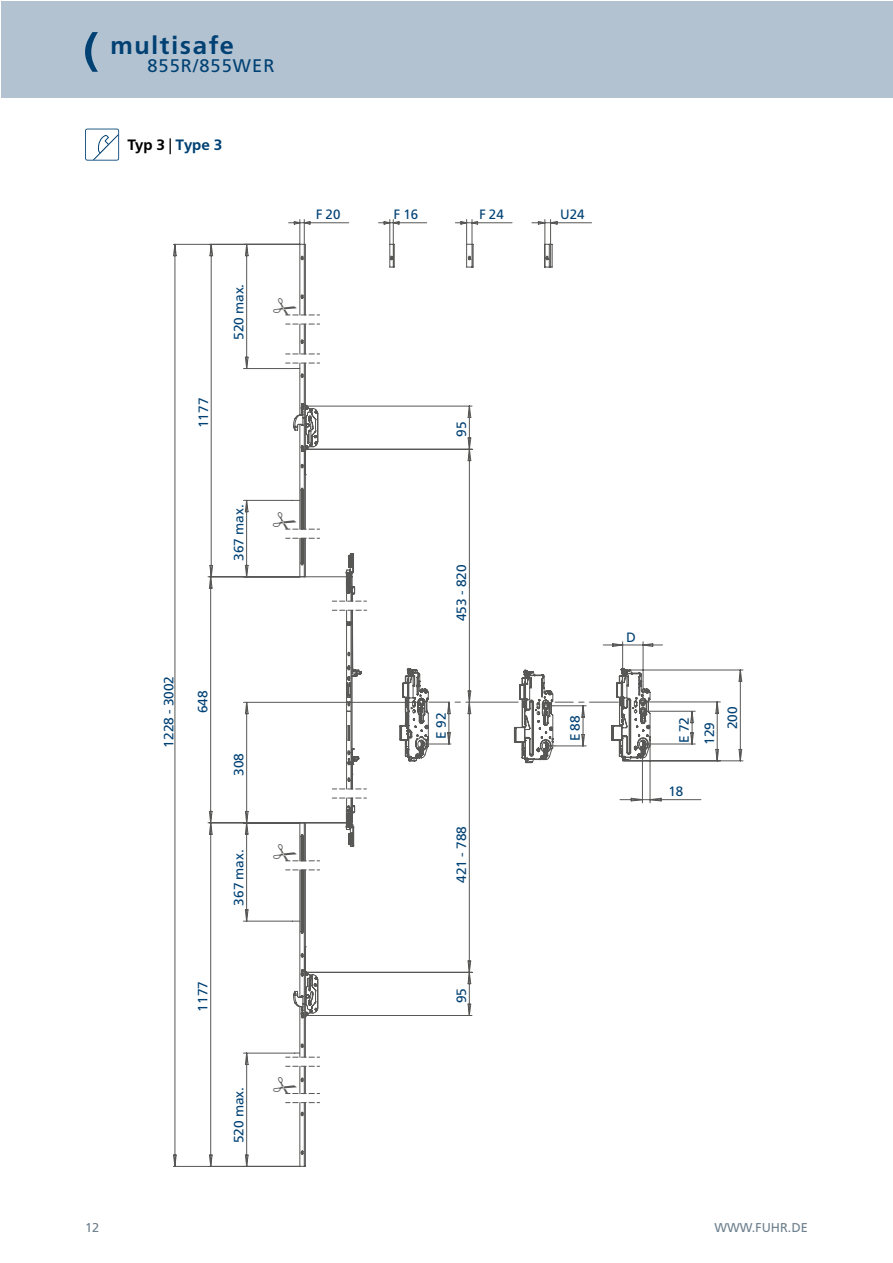
<style>
.page{position:relative;width:893px;height:1263px;background:#fff}
.page>*{position:absolute;margin:0;border:0;box-sizing:border-box;transform-origin:0 0}
.t1{font:600 24.9px "Free Set";letter-spacing:.07em;color:#004174}
.t2{font:18.15px "Free Set";letter-spacing:.06em;color:#004174}
.t3{font:600 15px "Free Set";color:#000}
.t4{font:13.5px/25.2px "Free Set";color:#004174}
.t5{font:12.75px "Free Set";color:#6d808d}
.s1{color:#004174}
</style>
<div class="page">
<div style="left:1px;top:1px;width:892px;height:97px;background:#b3c2d0"></div>
<svg style="left:85px;top:129px;width:34px;height:32px"></svg>
<svg style="left:173px;top:219px;width:570px;height:948px"></svg>
<svg style="left:293px;top:244px;width:358px;height:923px"></svg>
<svg style="left:85px;top:32px;width:13px;height:40px"></svg>
<svg style="left:273px;top:512px;width:47px;height:18px"></svg>
<svg style="left:273px;top:1076px;width:47px;height:18px"></svg>
<svg style="left:273px;top:844px;width:47px;height:17px"></svg>
<svg style="left:273px;top:298px;width:47px;height:18px"></svg>
<h1 class="t1" style="left:111px;top:31px;width:125px">multisafe</h1>
<h2 class="t2" style="left:147px;top:54px;width:129px">855R/855WER</h2>
<p class="t3" style="left:128px;top:136px;width:97px">Typ 3 | <span class="s1">Type 3</span></p>
<p class="t4" style="left:191px;top:428px;width:32px;rotate:-90deg">1177</p>
<p class="t4" style="left:226px;top:340px;width:58px;rotate:-90deg">520 max.</p>
<p class="t4" style="left:226px;top:561px;width:58px;rotate:-90deg">367 max.</p>
<p class="t4" style="left:156px;top:748px;width:73px;rotate:-90deg">1228 - 3002</p>
<p class="t4" style="left:190px;top:713px;width:24px;rotate:-90deg">648</p>
<p class="t4" style="left:226px;top:776px;width:24px;rotate:-90deg">308</p>
<p class="t4" style="left:226px;top:905px;width:58px;rotate:-90deg">367 max.</p>
<p class="t4" style="left:316px;top:202px;width:26px">F 20</p>
<p class="t4" style="left:394px;top:202px;width:26px">F 16</p>
<p class="t4" style="left:479px;top:202px;width:26px">F 24</p>
<p class="t4" style="left:560px;top:202px;width:26px">U24</p>
<p class="t4" style="left:449px;top:437px;width:17px;rotate:-90deg">95</p>
<p class="t4" style="left:449px;top:621px;width:58px;rotate:-90deg">453 - 820</p>
<p class="t4" style="left:626px;top:624px;width:11px">D</p>
<p class="t4" style="left:428px;top:739px;width:27px;rotate:-90deg">E 92</p>
<p class="t4" style="left:563px;top:741px;width:27px;rotate:-90deg">E 88</p>
<p class="t4" style="left:671px;top:745px;width:29px;rotate:-90deg">E 72<br>129</p>
<p class="t4" style="left:720px;top:729px;width:24px;rotate:-90deg">200</p>
<p class="t4" style="left:449px;top:883px;width:58px;rotate:-90deg">421 - 788</p>
<p class="t4" style="left:668px;top:779px;width:16px">18</p>
<p class="t4" style="left:190px;top:1012px;width:32px;rotate:-90deg">1177</p>
<p class="t4" style="left:449px;top:1003px;width:17px;rotate:-90deg">95</p>
<p class="t4" style="left:226px;top:1143px;width:58px;rotate:-90deg">520 max.</p>
<p class="t5" style="left:85px;top:1220px;width:16px">12</p>
<p class="t5" style="left:714px;top:1220px;width:95px">WWW.FUHR.DE</p>
</div>
